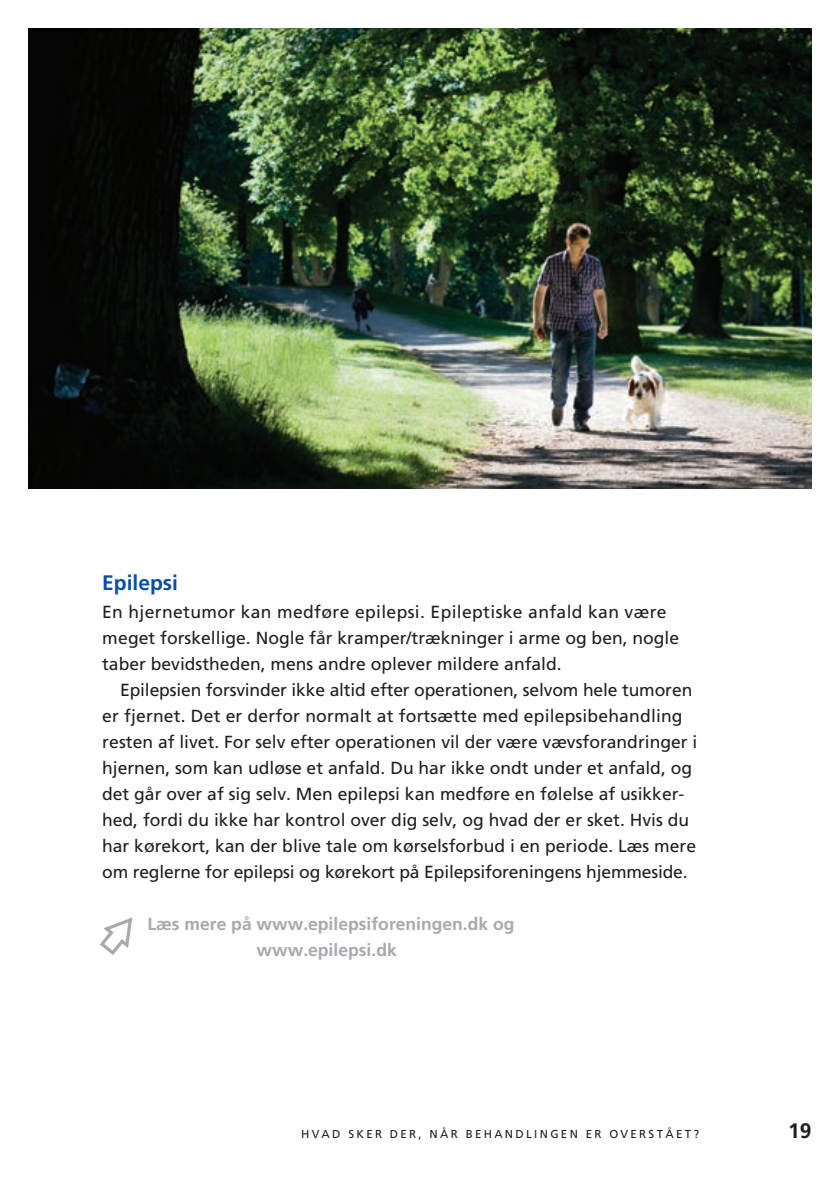
<style>
.page{position:relative;width:840px;height:1191px;background:#fff}
.page>*{position:absolute;margin:0;border:0;box-sizing:border-box;transform-origin:0 0}
.t1{font:700 21px "Frutiger LT Std";color:#0a4fa2}
.t2{font:700 21px "Frutiger LT Std";color:#231f20}
.t3{font:17.6px/26px "Frutiger LT Std";color:#231f20}
.t4{font:700 17.6px/26px "Frutiger LT Std";color:#a8a9ad;text-align:center}
.t5{font:11.6px "Frutiger LT Std";letter-spacing:.2em;color:#231f20}
</style>
<div class="page">
<svg style="left:100px;top:917px;width:33px;height:38px"></svg>
<img style="left:28px;top:28px;width:783px;height:460px">
<p class="t1" style="left:102px;top:570px;width:77px">Epilepsi</p>
<p class="t3" style="left:102px;top:599px;width:578px">En hjernetumor kan medføre epilepsi. Epileptiske anfald kan være meget forskellige. Nogle får kramper/trækninger i arme og ben, nogle taber bevidstheden, mens andre oplever mildere anfald.</p>
<p class="t3" style="left:102px;top:677px;width:596px;text-indent:18px">Epilepsien forsvinder ikke altid efter operationen, selvom hele tumoren er fjernet. Det er derfor normalt at fortsætte med epilepsibehandling resten af livet. For selv efter operationen vil der være vævsforandringer i hjernen, som kan udløse et anfald. Du har ikke ondt under et anfald, og det går over af sig selv. Men epilepsi kan medføre en følelse af usikker&shy;hed, fordi du ikke har kontrol over dig selv, og hvad der er sket. Hvis du har kørekort, kan der blive tale om kørselsforbud i en periode. Læs mere om reglerne for epilepsi og kørekort på Epilepsiforeningens hjemmeside.</p>
<p class="t4" style="left:147px;top:911px;width:368px">Læs mere på www.epilepsiforeningen.dk og www.epilepsi.dk</p>
<p class="t5" style="left:301px;top:1127px;width:399px">HVAD SKER DER, NÅR BEHANDLINGEN ER OVERSTÅET?</p>
<p class="t2" style="left:787px;top:1118px;width:25px">19</p>
</div>
